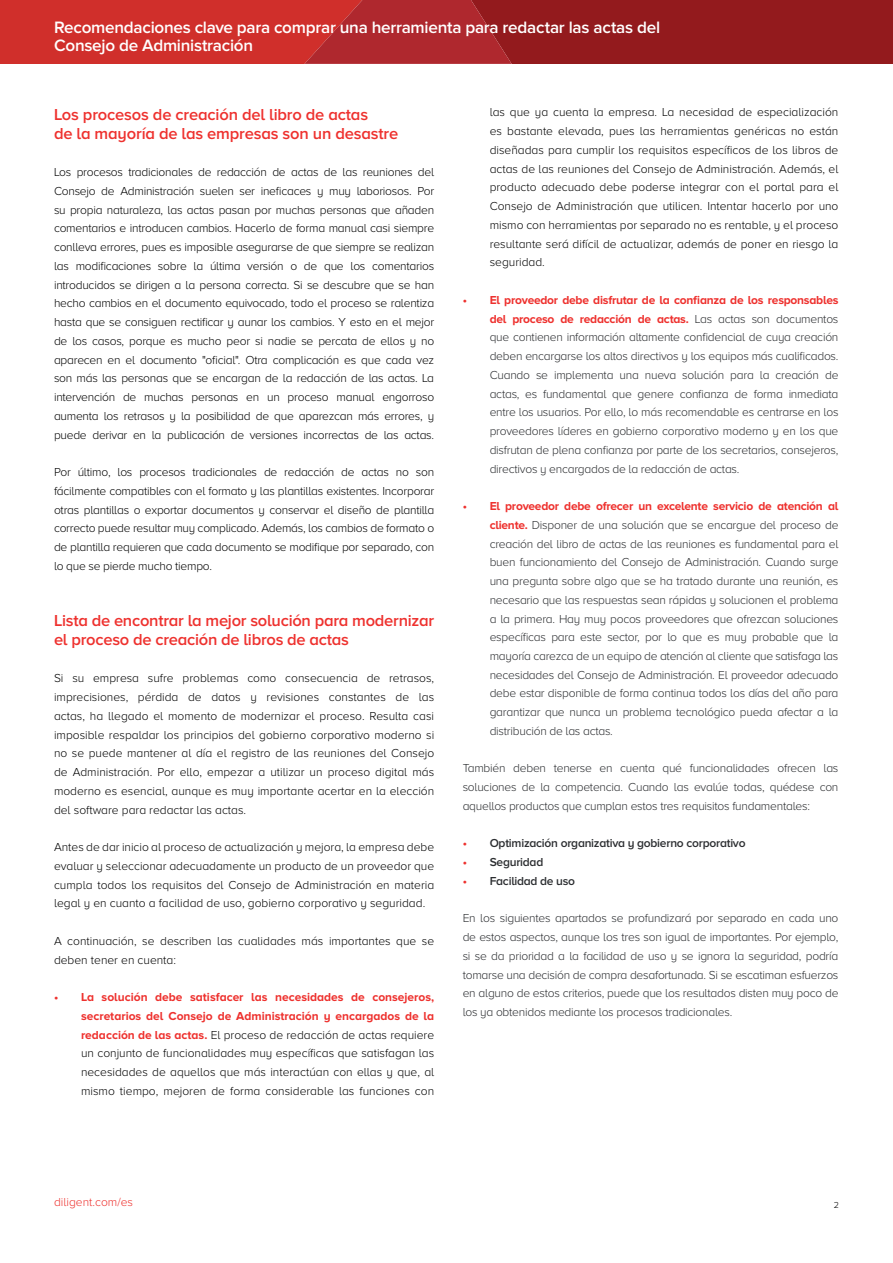
<style>
.page{position:relative;width:893px;height:1263px;background:#fff}
.page>*{position:absolute;margin:0;border:0;box-sizing:border-box;transform-origin:0 0}
.t1{font:600 17.1px/18.6px "Proxima Nova";letter-spacing:-.015em;color:#fff}
.t2{font:600 16.5px/18.8px "Proxima Nova A";letter-spacing:-.015em;color:#ee312e}
.t3{font:300 12px/18.8px "Proxima Nova A";color:#000;text-align:justify}
.t4{font:300 12px/18.8px "Proxima Nova A";letter-spacing:-.02em;color:#2b2d30;text-align:justify}
.t5{font:600 12px "Proxima Nova A";letter-spacing:-.02em;color:#2b2d30}
.t6{font:300 12px "Proxima Nova A";color:#ee312e}
.t7{font:300 9px "Proxima Nova A";color:#000}
.s1{font-weight:700;color:#ee312e}
</style>
<div class="page">
<svg style="left:0;top:0;width:893px;height:64px;background:#ae2425"></svg>
<h1 class="t1" style="left:54px;top:18px;width:608px">Recomendaciones clave para comprar una herramienta para redactar las actas del<br>Consejo de Administración</h1>
<h2 class="t2" style="left:54px;top:105px;width:346px">Los procesos de creación del libro de actas<br>de la mayoría de las empresas son un desastre</h2>
<p class="t3" style="left:54px;top:163px;width:382px">Los procesos tradicionales de redacción de actas de las reuniones del Consejo de Administración suelen ser ineficaces y muy laboriosos. Por su propia naturaleza, las actas pasan por muchas personas que añaden comentarios e introducen cambios. Hacerlo de forma manual casi siempre conlleva errores, pues es imposible asegurarse de que siempre se realizan las modificaciones sobre la última versión o de que los comentarios introducidos se dirigen a la persona correcta. Si se descubre que se han hecho cambios en el documento equivocado, todo el proceso se ralentiza hasta que se consiguen rectificar y aunar los cambios. Y esto en el mejor de los casos, porque es mucho peor si nadie se percata de ellos y no aparecen en el documento "oficial". Otra complicación es que cada vez son más las personas que se encargan de la redacción de las actas. La intervención de muchas personas en un proceso manual engorroso aumenta los retrasos y la posibilidad de que aparezcan más errores, y puede derivar en la publicación de versiones incorrectas de las actas.</p>
<p class="t3" style="left:54px;top:463px;width:382px">Por último, los procesos tradicionales de redacción de actas no son fácilmente compatibles con el formato y las plantillas existentes. Incorporar otras plantillas o exportar documentos y conservar el diseño de plantilla correcto puede resultar muy complicado. Además, los cambios de formato o de plantilla requieren que cada documento se modifique por separado, con lo que se pierde mucho tiempo.</p>
<h2 class="t2" style="left:54px;top:611px;width:382px">Lista de encontrar la mejor solución para modernizar el proceso de creación de libros de actas</h2>
<p class="t3" style="left:54px;top:669px;width:382px">Si su empresa sufre problemas como consecuencia de retrasos, imprecisiones, pérdida de datos y revisiones constantes de las actas, ha llegado el momento de modernizar el proceso. Resulta casi imposible respaldar los principios del gobierno corporativo moderno si no se puede mantener al día el registro de las reuniones del Consejo de Administración. Por ello, empezar a utilizar un proceso digital más moderno es esencial, aunque es muy importante acertar en la elección del software para redactar las actas.</p>
<p class="t3" style="left:54px;top:838px;width:382px">Antes de dar inicio al proceso de actualización y mejora, la empresa debe evaluar y seleccionar adecuadamente un producto de un proveedor que cumpla todos los requisitos del Consejo de Administración en materia legal y en cuanto a facilidad de uso, gobierno corporativo y seguridad.</p>
<p class="t3" style="left:54px;top:931px;width:382px">A continuación, se describen las cualidades más importantes que se deben tener en cuenta:</p>
<p class="t3" style="left:81px;top:988px;width:355px;text-indent:-27px"><span class="s1">• La solución debe satisfacer las necesidades de consejeros, secretarios del Consejo de Administración y encargados de la redacción de las actas.</span> El proceso de redacción de actas requiere un conjunto de funcionalidades muy específicas que satisfagan las necesidades de aquellos que más interactúan con ellas y que, al mismo tiempo, mejoren de forma considerable las funciones con</p>
<p class="t3" style="left:490px;top:103px;width:350px">las que ya cuenta la empresa. La necesidad de especialización es bastante elevada, pues las herramientas genéricas no están diseñadas para cumplir los requisitos específicos de los libros de actas de las reuniones del Consejo de Administración. Además, el producto adecuado debe poderse integrar con el portal para el Consejo de Administración que utilicen. Intentar hacerlo por uno mismo con herramientas por separado no es rentable, y el proceso resultante será difícil de actualizar, además de poner en riesgo la seguridad.</p>
<p class="t4" style="left:490px;top:290px;width:350px;text-indent:-27px"><span class="s1">• El proveedor debe disfrutar de la confianza de los responsables del proceso de redacción de actas.</span> Las actas son documentos que contienen información altamente confidencial de cuya creación deben encargarse los altos directivos y los equipos más cualificados.<br>Cuando se implementa una nueva solución para la creación de actas, es fundamental que genere confianza de forma inmediata entre los usuarios. Por ello, lo más recomendable es centrarse en los proveedores líderes en gobierno corporativo moderno y en los que disfrutan de plena confianza por parte de los secretarios, consejeros, directivos y encargados de la redacción de actas.</p>
<p class="t4" style="left:490px;top:496px;width:350px;text-indent:-27px"><span class="s1">• El proveedor debe ofrecer un excelente servicio de atención al cliente.</span> Disponer de una solución que se encargue del proceso de creación del libro de actas de las reuniones es fundamental para el buen funcionamiento del Consejo de Administración. Cuando surge una pregunta sobre algo que se ha tratado durante una reunión, es necesario que las respuestas sean rápidas y solucionen el problema a la primera. Hay muy pocos proveedores que ofrezcan soluciones específicas para este sector, por lo que es muy probable que la mayoría carezca de un equipo de atención al cliente que satisfaga las necesidades del Consejo de Administración. El proveedor adecuado debe estar disponible de forma continua todos los días del año para garantizar que nunca un problema tecnológico pueda afectar a la distribución de las actas.</p>
<p class="t4" style="left:463px;top:759px;width:377px">También deben tenerse en cuenta qué funcionalidades ofrecen las soluciones de la competencia. Cuando las evalúe todas, quédese con aquellos productos que cumplan estos tres requisitos fundamentales:</p>
<p class="t5" style="left:463px;top:837px;width:284px"><span class="s1">•</span> Optimización organizativa y gobierno corporativo</p>
<p class="t5" style="left:463px;top:855px;width:82px"><span class="s1">•</span> Seguridad</p>
<p class="t5" style="left:463px;top:874px;width:114px"><span class="s1">•</span> Facilidad de uso</p>
<p class="t4" style="left:463px;top:909px;width:377px">En los siguientes apartados se profundizará por separado en cada uno de estos aspectos, aunque los tres son igual de importantes. Por ejemplo, si se da prioridad a la facilidad de uso y se ignora la seguridad, podría tomarse una decisión de compra desafortunada. Si se escatiman esfuerzos en alguno de estos criterios, puede que los resultados disten muy poco de los ya obtenidos mediante los procesos tradicionales.</p>
<p class="t6" style="left:54px;top:1196px;width:81px">diligent.com/es</p>
<p class="t7" style="left:834px;top:1200px;width:7px">2</p>
</div>
